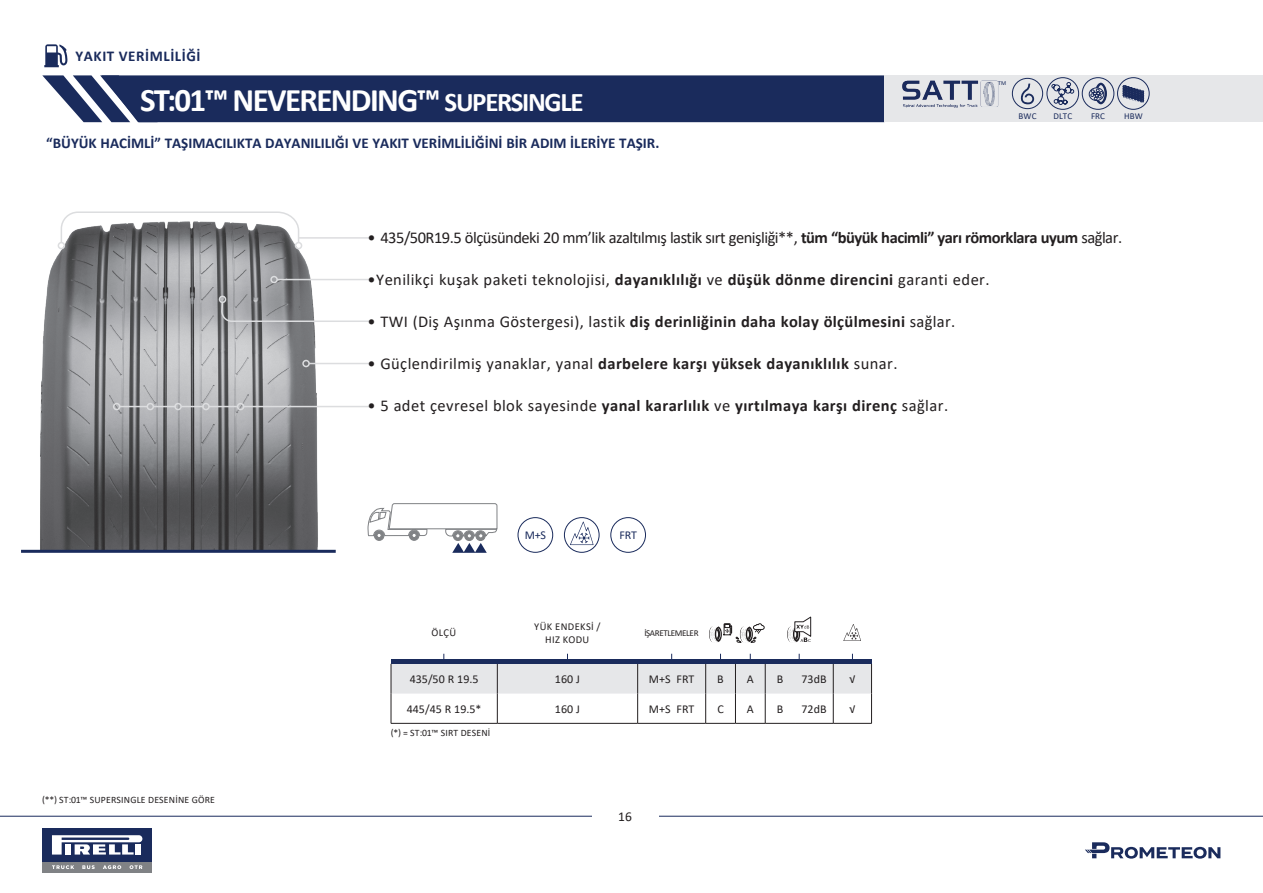
<style>
.page{position:relative;width:1263px;height:893px;background:#fff}
.page>*{position:absolute;margin:0;border:0;box-sizing:border-box;transform-origin:0 0}
.t1{font:700 33px "Calibri";letter-spacing:-.05em;color:#fff}
.Normale{font:16.5px "Calibri";letter-spacing:.025em;color:#231f20}
.Normale-2{font:16.5px "Calibri";letter-spacing:-.03em;color:#231f20}
.Normale-3{font:700 15px "Calibri";color:#1a2b5c}
.Normale-4{font:700 15px "Calibri";letter-spacing:.04em;color:#1a2b5c}
.t2{font:13.5px "Calibri";color:#231f20}
.Normale-5{font:12px "Calibri";color:#231f20}
.Normale-6{font:12px "Calibri";color:#1a2b5c}
.t3{font:10.5px "Calibri";letter-spacing:.04em;color:#231f20}
.Normale-7{font:9.75px "Calibri";letter-spacing:.02em;color:#231f20}
.t4{font:9px "Calibri";letter-spacing:-.04em;color:#231f20}
.Normale-8{font:9px "Calibri";letter-spacing:.01em;color:#1a2b5c}
.t5{font:6px "Calibri";color:#1a2b5c}
.s1{font-size:27px}
.s2{font-weight:700}
</style>
<div class="page">
<div style="left:43px;top:828px;width:109px;height:45px;background:#808285"></div>
<div style="left:43px;top:828px;width:109px;height:34px;background:#1a2b5c"></div>
<svg style="left:52px;top:835px;width:90px;height:19px"></svg>
<div style="left:65px;top:844px;width:6px;height:10px;background:#fff"></div>
<div style="left:135px;top:844px;width:6px;height:10px;background:#fff"></div>
<svg style="left:52px;top:865px;width:22px;height:4px"></svg>
<svg style="left:82px;top:865px;width:13px;height:4px"></svg>
<svg style="left:103px;top:865px;width:18px;height:4px"></svg>
<svg style="left:130px;top:865px;width:12px;height:4px"></svg>
<svg style="left:1085px;top:842px;width:135px;height:17px"></svg>
<hr style="left:0;top:816px;width:1263px;height:1px;background:#1a2b5c">
<div style="left:592px;top:809px;width:66px;height:14px;background:#fff"></div>
<svg style="left:42px;top:75px;width:842px;height:47px;background:#263664"></svg>
<img style="left:24px;top:242px;width:308px;height:308px">
<svg style="left:44px;top:44px;width:24px;height:23px"></svg>
<div style="left:884px;top:75px;width:379px;height:47px;background:#e6e7e9"></div>
<hr style="left:21px;top:550px;width:315px;height:3px;background:#1a2b5c">
<svg style="left:367px;top:503px;width:131px;height:50px"></svg>
<hr style="left:309px;top:363px;width:62px;height:1px;background:#dcdddf">
<div style="left:302px;top:360px;width:8px;height:7px;border:2px solid #dcdddf;border-radius:50%"></div>
<hr style="left:277px;top:279px;width:94px;height:1px;background:#dcdddf">
<div style="left:270px;top:276px;width:8px;height:7px;border:2px solid #dcdddf;border-radius:50%"></div>
<hr style="left:298px;top:237px;width:74px;height:2px;background:#dcdddf">
<svg style="left:220px;top:301px;width:151px;height:22px"></svg>
<div style="left:219px;top:296px;width:7px;height:7px;border:2px solid #dcdddf;border-radius:50%"></div>
<hr style="left:244px;top:406px;width:127px;height:1px;background:#dcdddf">
<div style="left:237px;top:403px;width:7px;height:7px;border:2px solid #dcdddf;border-radius:50%"></div>
<div style="left:202px;top:403px;width:8px;height:7px;border:2px solid #dcdddf;border-radius:50%"></div>
<div style="left:174px;top:403px;width:8px;height:7px;border:2px solid #dcdddf;border-radius:50%"></div>
<div style="left:147px;top:403px;width:7px;height:7px;border:2px solid #dcdddf;border-radius:50%"></div>
<svg style="left:120px;top:406px;width:117px;height:1px"></svg>
<div style="left:113px;top:403px;width:7px;height:7px;border:2px solid #dcdddf;border-radius:50%"></div>
<svg style="left:60px;top:211px;width:240px;height:33px"></svg>
<div style="left:295px;top:242px;width:7px;height:7px;border:2px solid #dcdddf;border-radius:50%"></div>
<div style="left:58px;top:242px;width:7px;height:7px;border:2px solid #dcdddf;border-radius:50%"></div>
<svg style="left:709px;top:623px;width:55px;height:20px"></svg>
<svg style="left:787px;top:616px;width:24px;height:26px"></svg>
<svg style="left:843px;top:624px;width:18px;height:17px"></svg>
<svg style="left:391px;top:654px;width:481px;height:70px"></svg>
<div style="left:517px;top:517px;width:36px;height:36px;border:1px solid #1a2b5c;border-radius:50%"></div>
<div style="left:610px;top:517px;width:36px;height:36px;border:1px solid #1a2b5c;border-radius:50%"></div>
<svg style="left:570px;top:522px;width:23px;height:23px"></svg>
<div style="left:564px;top:517px;width:36px;height:36px;border:1px solid #1a2b5c;border-radius:50%"></div>
<img style="left:902px;top:80px;width:97px;height:28px">
<div style="left:1117px;top:77px;width:33px;height:33px;border:1px solid #1a2b5c;border-radius:50%"></div>
<svg style="left:1122px;top:85px;width:22px;height:18px"></svg>
<div style="left:1012px;top:78px;width:31px;height:31px;border:1px solid #1a2b5c;border-radius:50%"></div>
<svg style="left:1020px;top:83px;width:14px;height:21px"></svg>
<div style="left:1046px;top:77px;width:33px;height:33px;border:1px solid #1a2b5c;border-radius:50%"></div>
<svg style="left:1051px;top:82px;width:23px;height:23px"></svg>
<div style="left:1082px;top:77px;width:32px;height:33px;border:1px solid #1a2b5c;border-radius:50%"></div>
<div style="left:1089px;top:88px;width:15px;height:13px;border:1px solid #1a2b5c;border-radius:50%"></div>
<svg style="left:1090px;top:83px;width:17px;height:21px"></svg>
<p class="Normale-4" style="left:76px;top:45px;width:127px">YAKIT VERİMLİLİĞİ</p>
<p class="t1" style="left:140px;top:77px;width:445px">ST:01™ NEVERENDING™ <span class="s1">SUPERSINGLE</span></p>
<p class="Normale-3" style="left:46px;top:132px;width:614px">“BÜYÜK HACİMLİ” TAŞIMACILIKTA DAYANILILIĞI VE YAKIT VERİMLİLİĞİNİ BİR ADIM İLERİYE TAŞIR.</p>
<p class="t5" style="left:998px;top:79px;width:10px">TM</p>
<p class="Normale-8" style="left:1018px;top:110px;width:19px">BWC</p>
<p class="Normale-8" style="left:1053px;top:110px;width:20px">DLTC</p>
<p class="Normale-8" style="left:1091px;top:110px;width:15px">FRC</p>
<p class="Normale-8" style="left:1124px;top:110px;width:20px">HBW</p>
<p class="Normale-2" style="left:368px;top:226px;width:756px">• 435/50R19.5 ölçüsündeki 20 mm’lik azaltılmış lastik sırt genişliği**, <span class="s2">tüm “büyük hacimli” yarı römorklara uyum</span> sağlar.</p>
<p class="Normale" style="left:368px;top:268px;width:623px">•Yenilikçi kuşak paketi teknolojisi, <span class="s2">dayanıklılığı</span> ve <span class="s2">düşük dönme direncini</span> garanti eder.</p>
<p class="Normale" style="left:368px;top:310px;width:589px">• TWI (Diş Aşınma Göstergesi), lastik <span class="s2">diş derinliğinin daha kolay ölçülmesini</span> sağlar.</p>
<p class="Normale" style="left:368px;top:352px;width:531px">• Güçlendirilmiş yanaklar, yanal <span class="s2">darbelere karşı yüksek dayanıklılık</span> sunar.</p>
<p class="Normale" style="left:368px;top:394px;width:582px">• 5 adet çevresel blok sayesinde <span class="s2">yanal kararlılık</span> ve <span class="s2">yırtılmaya karşı direnç</span> sağlar.</p>
<p class="t3" style="left:431px;top:626px;width:26px">ÖLÇÜ</p>
<p class="Normale-6" style="left:525px;top:527px;width:23px">M+S</p>
<p class="Normale-6" style="left:619px;top:527px;width:19px">FRT</p>
<p class="t3" style="left:534px;top:619px;width:68px">YÜK ENDEKSİ /</p>
<p class="t3" style="left:545px;top:632px;width:46px">HIZ KODU</p>
<p class="t4" style="left:644px;top:627px;width:56px">İŞARETLEMELER</p>
<p class="Normale-5" style="left:410px;top:671px;width:70px">435/50 R 19.5</p>
<p class="Normale-5" style="left:555px;top:671px;width:27px">160 J</p>
<p class="Normale-5" style="left:649px;top:671px;width:47px">M+S FRT</p>
<p class="Normale-5" style="left:717px;top:671px;width:8px">B</p>
<p class="Normale-5" style="left:747px;top:671px;width:8px">A</p>
<p class="Normale-5" style="left:777px;top:671px;width:8px">B</p>
<p class="Normale-5" style="left:801px;top:671px;width:26px">73dB</p>
<p class="Normale-5" style="left:849px;top:671px;width:7px">√</p>
<p class="Normale-5" style="left:407px;top:700px;width:76px">445/45 R 19.5*</p>
<p class="Normale-5" style="left:555px;top:700px;width:27px">160 J</p>
<p class="Normale-5" style="left:649px;top:700px;width:47px">M+S FRT</p>
<p class="Normale-5" style="left:717px;top:700px;width:8px">C</p>
<p class="Normale-5" style="left:747px;top:700px;width:8px">A</p>
<p class="Normale-5" style="left:777px;top:700px;width:8px">B</p>
<p class="Normale-5" style="left:801px;top:700px;width:26px">72dB</p>
<p class="Normale-5" style="left:849px;top:700px;width:7px">√</p>
<p class="Normale-7" style="left:42px;top:793px;width:174px">(**) ST:01™ SUPERSINGLE DESENİNE GÖRE</p>
<p class="Normale-7" style="left:391px;top:726px;width:101px">(*) = ST:01™ SIRT DESENİ</p>
<p class="t2" style="left:618px;top:807px;width:15px">16</p>
</div>
